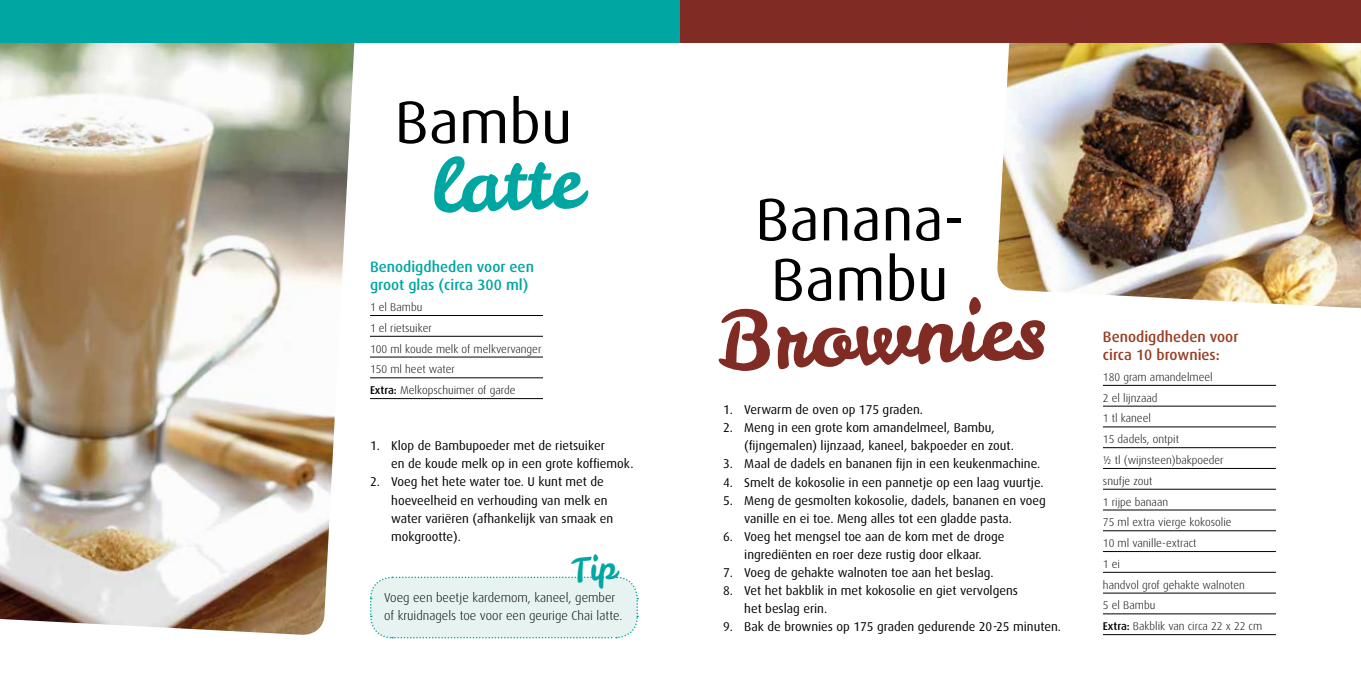
<style>
.page{position:relative;width:1361px;height:681px;background:#fff}
.page>*{position:absolute;margin:0;border:0;box-sizing:border-box;transform-origin:0 0}
.t1{font:80.1px "Leckerli One";color:#802b24}
.t2{font:75px "Leckerli One";color:#00a7a2}
.t3{font:60px/60px "Dax OT";color:#000}
.t4{font:500 15px/18px "Dax OT";color:#00a7a2}
.t5{font:500 15px/18px "Dax OT";color:#963f26}
.t6{font:12.75px/18px "Dax OT";color:#000}
.t7{font:300 12.75px/18px "Dax OT";color:#000}
.t8{font:300 11.25px/20.7px "Dax OT";color:#000}
.s1{font-weight:500}
</style>
<div class="page">
<img style="left:0;top:43px;width:355px;height:592px">
<div style="left:0;top:0;width:680px;height:43px;background:#00a7a2"></div>
<hr style="left:370px;top:315px;width:173px;height:1px;background:#000">
<hr style="left:370px;top:336px;width:173px;height:1px;background:#000">
<hr style="left:370px;top:356px;width:173px;height:1px;background:#000">
<hr style="left:370px;top:377px;width:173px;height:1px;background:#000">
<hr style="left:370px;top:398px;width:173px;height:1px;background:#000">
<img style="left:997px;top:43px;width:364px;height:265px">
<div style="left:680px;top:0;width:681px;height:43px;background:#802b24"></div>
<hr style="left:1103px;top:385px;width:173px;height:1px;background:#000">
<hr style="left:1103px;top:405px;width:173px;height:1px;background:#000">
<hr style="left:1103px;top:426px;width:173px;height:1px;background:#000">
<hr style="left:1103px;top:447px;width:173px;height:1px;background:#000">
<hr style="left:1103px;top:468px;width:173px;height:1px;background:#000">
<hr style="left:1103px;top:488px;width:173px;height:1px;background:#000">
<hr style="left:1103px;top:509px;width:173px;height:1px;background:#000">
<hr style="left:1103px;top:530px;width:173px;height:1px;background:#000">
<hr style="left:1103px;top:551px;width:173px;height:1px;background:#000">
<hr style="left:1103px;top:571px;width:173px;height:1px;background:#000">
<hr style="left:1103px;top:592px;width:173px;height:1px;background:#000">
<hr style="left:1103px;top:613px;width:173px;height:1px;background:#000">
<hr style="left:1103px;top:634px;width:173px;height:1px;background:#000">
<svg style="left:370px;top:576px;width:269px;height:63px;background:#e3f2f0"></svg>
<h3 class="t3" style="left:395px;top:81px;width:179px">Bambu</h3>
<h2 class="t2" style="left:429px;top:136px;width:153px;rotate:-2deg">latte</h2>
<p class="t4" style="left:370px;top:255px;width:165px">Benodigdheden voor een groot glas (circa 300 ml)</p>
<p class="t8" style="left:370px;top:294px;width:173px">1 el Bambu<br>1 el rietsuiker<br>100 ml koude melk of melkvervanger<br>150 ml heet water<br><span class="s1">Extra:</span> Melkopschuimer of garde</p>
<p class="t6" style="left:391px;top:434px;width:244px;text-indent:-21px">1. Klop de Bambupoeder met de rietsuiker<br>en de koude melk op in een grote koffiemok.</p>
<p class="t6" style="left:391px;top:470px;width:223px;text-indent:-21px">2. Voeg het hete water toe. U kunt met de hoeveelheid en verhouding van melk en water variëren (afhankelijk van smaak en mokgrootte).</p>
<p class="t7" style="left:384px;top:586px;width:240px">Voeg een beetje kardemom, kaneel, gember of kruidnagels toe voor een geurige Chai latte.</p>
<h3 class="t3" style="left:755px;top:179px;width:203px">Banana-<br>Bambu</h3>
<h1 class="t1" style="left:715px;top:287px;width:331px;rotate:-2deg">Brownies</h1>
<p class="t6" style="left:723px;top:398px;width:201px">1. Verwarm de oven op 175 graden.</p>
<p class="t6" style="left:744px;top:416px;width:271px;text-indent:-21px">2. Meng in een grote kom amandelmeel, Bambu, (fijngemalen) lijnzaad, kaneel, bakpoeder en zout.</p>
<p class="t6" style="left:723px;top:452px;width:319px">3. Maal de dadels en bananen fijn in een keukenmachine.</p>
<p class="t6" style="left:723px;top:470px;width:322px">4. Smelt de kokosolie in een pannetje op een laag vuurtje.</p>
<p class="t6" style="left:744px;top:488px;width:303px;text-indent:-21px">5. Meng de gesmolten kokosolie, dadels, bananen en voeg vanille en ei toe. Meng alles tot een gladde pasta.</p>
<p class="t6" style="left:723px;top:524px;width:283px;text-align:center">6. Voeg het mengsel toe aan de kom met de droge ingrediënten en roer deze rustig door elkaar.</p>
<p class="t6" style="left:723px;top:560px;width:272px">7. Voeg de gehakte walnoten toe aan het beslag.</p>
<p class="t6" style="left:744px;top:578px;width:275px;text-indent:-21px">8. Vet het bakblik in met kokosolie en giet vervolgens het beslag erin.</p>
<p class="t6" style="left:723px;top:614px;width:339px">9. Bak de brownies op 175 graden gedurende 20-25 minuten.</p>
<p class="t5" style="left:1103px;top:325px;width:137px">Benodigdheden voor circa 10 brownies:</p>
<p class="t8" style="left:1103px;top:364px;width:161px">180 gram amandelmeel<br>2 el lijnzaad<br>1 tl kaneel<br>15 dadels, ontpit<br>½ tl (wijnsteen)bakpoeder<br>snufje zout<br>1 rijpe banaan<br>75 ml extra vierge kokosolie<br>10 ml vanille-extract<br>1 ei<br>handvol grof gehakte walnoten<br>5 el Bambu<br><span class="s1">Extra:</span> Bakblik van circa 22 x 22 cm</p>
</div>
